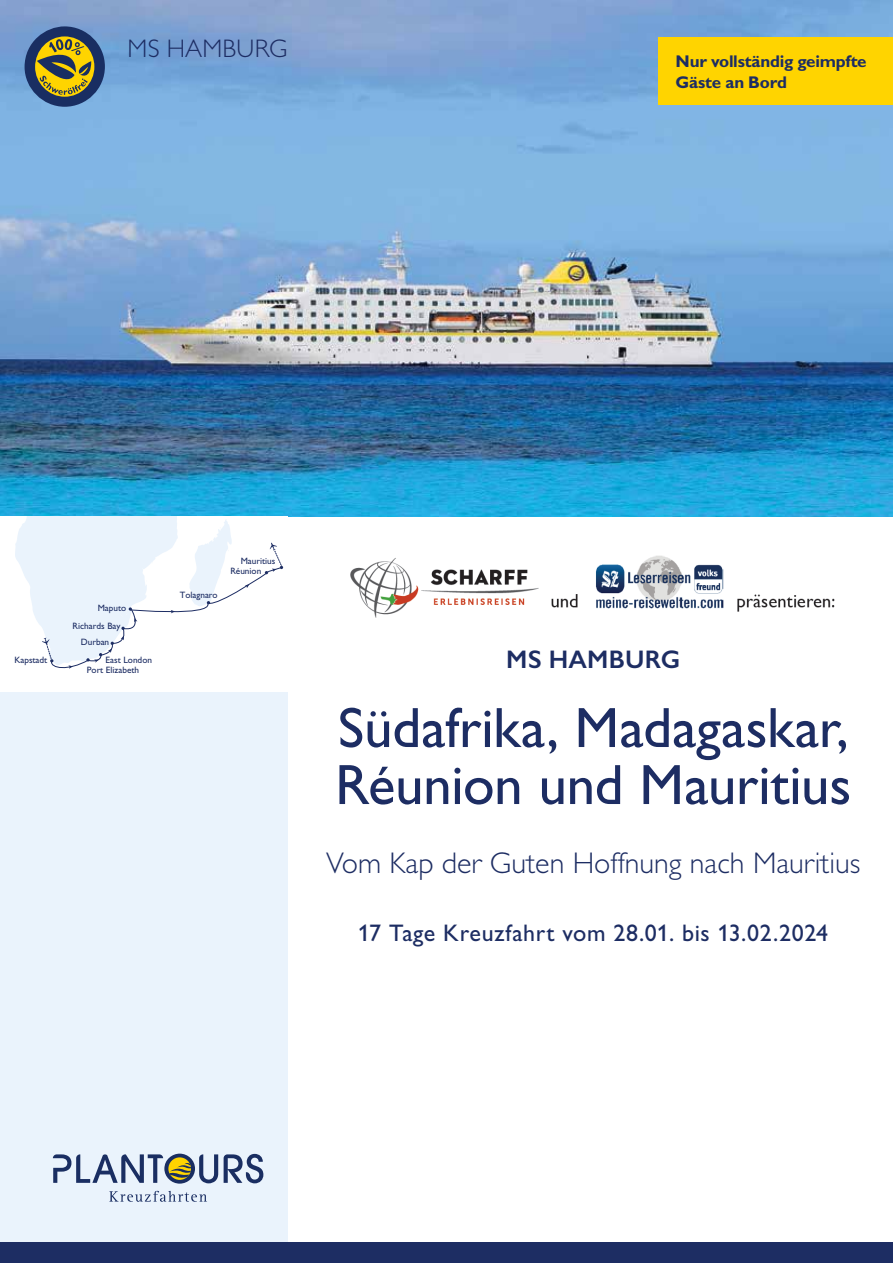
<style>
.page{position:relative;width:893px;height:1263px;background:#fff}
.page>*{position:absolute;margin:0;border:0;box-sizing:border-box;transform-origin:0 0}
.t1{font:57px/57px "Gill Alt One";letter-spacing:-.005em;color:#1d2d63}
.t2{font:300 30px "Gill Alt One";color:#1d2d63}
.t3{font:300 25.5px "Gill Alt One";letter-spacing:.01em;color:#1d2d63}
.t4{font:600 25.5px "Gill Sans";letter-spacing:.005em;color:#1d2d63}
.t5{font:24px "Gill Alt One";letter-spacing:.025em;color:#1d2d63}
.t6{font:700 16.95px/20.4px "Gill Alt One";letter-spacing:-.015em;color:#1d2d63}
.t7{font:9.3px/16.2px "Gill Alt One";color:#1d2d63;text-align:center}
</style>
<div class="page">
<div style="left:0;top:553px;width:288px;height:710px;background:#eaf3fc"></div>
<img style="left:0;top:0;width:893px;height:517px">
<div style="left:0;top:1242px;width:893px;height:21px;background:#1d2d63"></div>
<svg style="left:224px;top:1154px;width:39px;height:29px"></svg>
<svg style="left:53px;top:1153px;width:165px;height:30px"></svg>
<svg style="left:109px;top:1191px;width:98px;height:11px"></svg>
<svg style="left:25px;top:26px;width:80px;height:81px;background:#6f7760"></svg>
<div style="left:658px;top:37px;width:235px;height:68px;background:#ffd400"></div>
<div style="left:0;top:517px;width:288px;height:175px;background:#fff"></div>
<svg style="left:15px;top:517px;width:268px;height:152px"></svg>
<img style="left:350px;top:555px;width:485px;height:63px">
<h3 class="t3" style="left:127px;top:34px;width:161px">MS HAMBURG</h3>
<h3 class="t6" style="left:676px;top:51px;width:193px">Nur vollständig geimpfte<br>Gäste an Bord</h3>
<p class="t7" style="left:14px;top:652px;width:34px">Kapstadt</p>
<p class="t7" style="left:98px;top:600px;width:30px">Maputo</p>
<p class="t7" style="left:73px;top:617px;width:49px">Richards Bay<br>Durban</p>
<p class="t7" style="left:106px;top:652px;width:48px">East London</p>
<p class="t7" style="left:87px;top:661px;width:54px">Port Elizabeth</p>
<p class="t7" style="left:180px;top:587px;width:39px">Tolagnaro</p>
<p class="t7" style="left:230px;top:556px;width:47px;line-height:9.9px;text-align:left;text-indent:10px">Mauritius<br>Réunion</p>
<h3 class="t4" style="left:506px;top:644px;width:175px">MS HAMBURG</h3>
<h1 class="t1" style="left:335px;top:699px;width:518px">Südafrika, Madagaskar,<br>Réunion und Mauritius</h1>
<h2 class="t2" style="left:326px;top:846px;width:536px">Vom Kap der Guten Hoffnung nach Mauritius</h2>
<h3 class="t5" style="left:358px;top:919px;width:471px">17 Tage Kreuzfahrt vom 28.01. bis 13.02.2024</h3>
</div>
